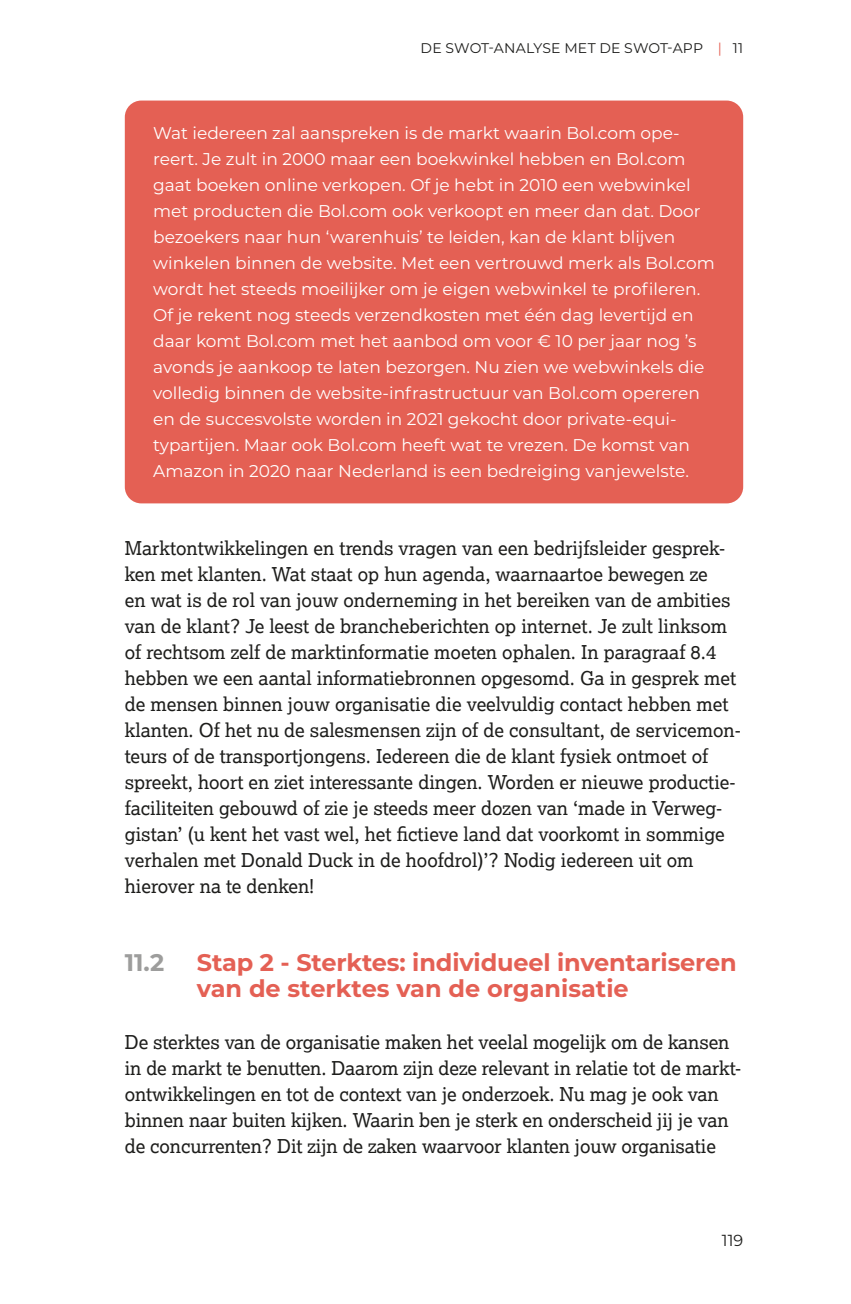
<style>
.page{position:relative;width:851px;height:1304px;background:#fff}
.page>*{position:absolute;margin:0;border:0;box-sizing:border-box;transform-origin:0 0}
.t1{font:700 24px/26px "Montserrat";letter-spacing:-.005em;color:#e46054}
.t2{font:700 24px "Montserrat";color:#9d9d9c}
.t3{font:19px/26px "Lexia";color:#1d1d1b}
.t4{font:17px/26px "Montserrat";color:#fff}
.t5{font:16px "Montserrat";color:#1d1d1b}
.t6{font:14px "Montserrat";letter-spacing:.01em;color:#1d1d1b}
.s1{color:#e46054}
</style>
<div class="page">
<div style="left:125px;top:101px;width:618px;height:402px;background:#e46054;border-radius:17px"></div>
<p class="t6" style="left:420px;top:39px;width:324px">DE SWOT-ANALYSE MET DE SWOT-APP <span class="s1">|</span> 11</p>
<p class="t4" style="left:153px;top:120px;width:563px">Wat iedereen zal aanspreken is de markt waarin Bol.com ope&shy;reert. Je zult in 2000 maar een boekwinkel hebben en Bol.com gaat boeken online verkopen. Of je hebt in 2010 een webwinkel met producten die Bol.com ook verkoopt en meer dan dat. Door bezoekers naar hun ‘warenhuis’ te leiden, kan de klant blijven winkelen binnen de website. Met een vertrouwd merk als Bol.com wordt het steeds moeilijker om je eigen webwinkel te profileren.<br>Of je rekent nog steeds verzendkosten met één dag levertijd en daar komt Bol.com met het aanbod om voor € 10 per jaar nog ’s avonds je aankoop te laten bezorgen. Nu zien we webwinkels die volledig binnen de website-infrastructuur van Bol.com opereren en de succesvolste worden in 2021 gekocht door private-equi&shy;typartijen. Maar ook Bol.com heeft wat te vrezen. De komst van Amazon in 2020 naar Nederland is een bedreiging vanjewelste.</p>
<p class="t3" style="left:125px;top:535px;width:617px">Marktontwikkelingen en trends vragen van een bedrijfsleider gesprek&shy;ken met klanten. Wat staat op hun agenda, waarnaartoe bewegen ze<br>en wat is de rol van jouw onderneming in het bereiken van de ambities van de klant? Je leest de brancheberichten op internet. Je zult linksom of rechtsom zelf de marktinformatie moeten ophalen. In paragraaf 8.4 hebben we een aantal informatiebronnen opgesomd. Ga in gesprek met de mensen binnen jouw organisatie die veelvuldig contact hebben met klanten. Of het nu de salesmensen zijn of de consultant, de servicemon&shy;teurs of de transportjongens. Iedereen die de klant fysiek ontmoet of spreekt, hoort en ziet interessante dingen. Worden er nieuwe productie&shy;faciliteiten gebouwd of zie je steeds meer dozen van ‘made in Verweg&shy;gistan’ (u kent het vast wel, het fictieve land dat voorkomt in sommige verhalen met Donald Duck in de hoofdrol)’? Nodig iedereen uit om hierover na te denken!</p>
<p class="t2" style="left:125px;top:946px;width:41px">11.2</p>
<p class="t1" style="left:197px;top:949px;width:541px">Stap 2 - Sterktes: individueel inventariseren van de sterktes van de organisatie</p>
<p class="t3" style="left:125px;top:1029px;width:618px">De sterktes van de organisatie maken het veelal mogelijk om de kansen in de markt te benutten. Daarom zijn deze relevant in relatie tot de markt&shy;ontwikkelingen en tot de context van je onderzoek. Nu mag je ook van binnen naar buiten kijken. Waarin ben je sterk en onderscheid jij je van de concurrenten? Dit zijn de zaken waarvoor klanten jouw organisatie</p>
<p class="t5" style="left:721px;top:1230px;width:23px">119</p>
</div>
